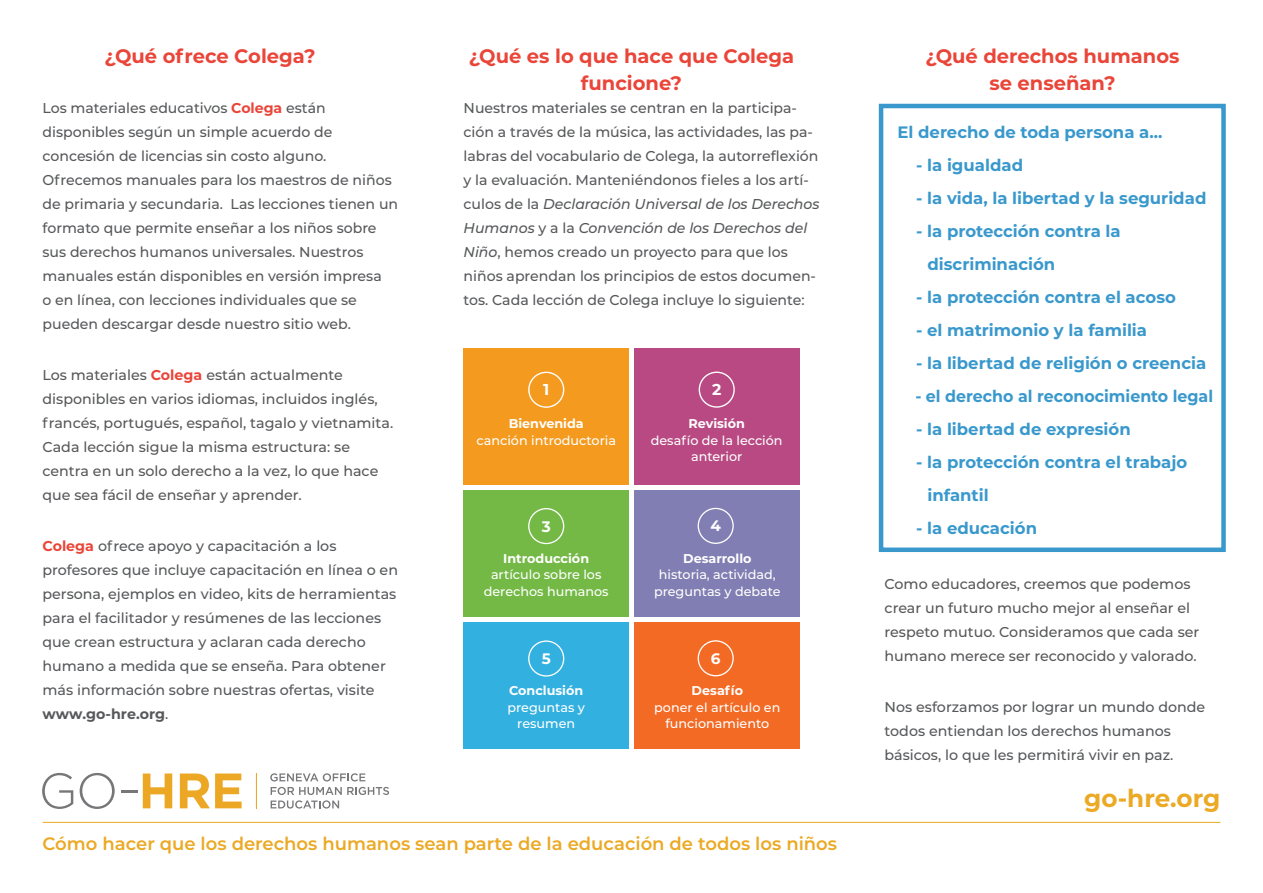
<style>
.page{position:relative;width:1263px;height:893px;background:#fff}
.page>*{position:absolute;margin:0;border:0;box-sizing:border-box;transform-origin:0 0}
.t1{font:700 24.6px "Montserrat";color:#eba924}
.t2{font:700 19.5px/27px "Montserrat";color:#ea4539;text-align:center}
.t3{font:600 18px "Montserrat";color:#eba924}
.t4{font:700 16.5px/33px "Montserrat";color:#3998cc}
.t5{font:700 16.5px "Montserrat";color:#3998cc;scale:.96 1}
.t6{font:700 15.75px "Montserrat Alternates";color:#fff}
.t7{font:700 15.15px "Montserrat Alternates";color:#fff}
.t8{font:500 14.25px/24px "Montserrat";color:#57585a}
.t9{font:500 12.75px/16.5px "Montserrat";color:#fff;text-align:center}
.t10{font:700 12.75px "Montserrat";color:#fff}
.s1{font-weight:700;color:#ea4539}
.s2{font-weight:700}
.s3{font-style:italic}
</style>
<div class="page">
<hr style="left:43px;top:822px;width:1177px;height:1px;background:#eba924">
<div style="left:879px;top:104px;width:347px;height:448px;border:4px solid #3998cc"></div>
<svg style="left:42px;top:773px;width:31px;height:36px"></svg>
<svg style="left:80px;top:773px;width:35px;height:36px"></svg>
<hr style="left:121px;top:790px;width:16px;height:3px;background:#77777a">
<svg style="left:143px;top:773px;width:29px;height:35px"></svg>
<svg style="left:180px;top:773px;width:62px;height:35px"></svg>
<hr style="left:256px;top:773px;width:1px;height:35px;background:#eca825">
<svg style="left:270px;top:773px;width:95px;height:8px"></svg>
<svg style="left:271px;top:787px;width:118px;height:22px"></svg>
<div style="left:464px;top:348px;width:165px;height:136px;background:#f49a1e"></div>
<div style="left:634px;top:348px;width:165px;height:136px;background:#b84982"></div>
<div style="left:528px;top:372px;width:36px;height:36px;border:1px solid #fff;border-radius:50%"></div>
<div style="left:699px;top:372px;width:36px;height:36px;border:1px solid #fff;border-radius:50%"></div>
<div style="left:464px;top:490px;width:165px;height:127px;background:#74b945"></div>
<div style="left:464px;top:622px;width:165px;height:127px;background:#32b0e0"></div>
<div style="left:528px;top:508px;width:36px;height:36px;border:1px solid #fff;border-radius:50%"></div>
<div style="left:528px;top:640px;width:36px;height:37px;border:1px solid #fff;border-radius:50%"></div>
<div style="left:634px;top:490px;width:165px;height:127px;background:#807eb2"></div>
<div style="left:634px;top:622px;width:165px;height:127px;background:#f26a24"></div>
<div style="left:698px;top:508px;width:36px;height:36px;border:1px solid #fff;border-radius:50%"></div>
<div style="left:698px;top:640px;width:36px;height:36px;border:1px solid #fff;border-radius:50%"></div>
<p class="t2" style="left:105px;top:42px;width:212px">¿Qué ofrece Colega?</p>
<p class="t8" style="left:43px;top:95px;width:357px">Los materiales educativos <span class="s1">Colega</span> están disponibles según un simple acuerdo de concesión de licencias sin costo alguno.<br>Ofrecemos manuales para los maestros de niños de primaria y secundaria. Las lecciones tienen un formato que permite enseñar a los niños sobre sus derechos humanos universales. Nuestros manuales están disponibles en versión impresa<br>o en línea, con lecciones individuales que se pueden descargar desde nuestro sitio web.</p>
<p class="t8" style="left:43px;top:362px;width:352px">Los materiales <span class="s1">Colega</span> están actualmente disponibles en varios idiomas, incluidos inglés, francés, portugués, español, tagalo y vietnamita.<br>Cada lección sigue la misma estructura: se centra en un solo derecho a la vez, lo que hace que sea fácil de enseñar y aprender.</p>
<p class="t8" style="left:43px;top:533px;width:357px"><span class="s1">Colega</span> ofrece apoyo y capacitación a los profesores que incluye capacitación en línea o en persona, ejemplos en video, kits de herramientas para el facilitador y resúmenes de las lecciones que crean estructura y aclaran cada derecho humano a medida que se enseña. Para obtener más información sobre nuestras ofertas, visite <span class="s2">www.go-hre.org</span>.</p>
<p class="t2" style="left:469px;top:42px;width:327px">¿Qué es lo que hace que Colega funcione?</p>
<p class="t8" style="left:464px;top:95px;width:358px">Nuestros materiales se centran en la participa&shy;ción a través de la música, las actividades, las pa&shy;labras del vocabulario de Colega, la autorreflexión y la evaluación. Manteniéndonos fieles a los artí&shy;culos de la <span class="s3">Declaración Universal de los Derechos Humanos</span> y a la <span class="s3">Convención de los Derechos del Niño</span>, hemos creado un proyecto para que los niños aprendan los principios de estos documen&shy;tos. Cada lección de Colega incluye lo siguiente:</p>
<p class="t6" style="left:543px;top:378px;width:8px">1</p>
<p class="t6" style="left:712px;top:378px;width:11px">2</p>
<p class="t10" style="left:509px;top:415px;width:77px">Bienvenida</p>
<p class="t9" style="left:476px;top:432px;width:141px">canción introductoria</p>
<p class="t10" style="left:688px;top:415px;width:58px">Revisión</p>
<p class="t9" style="left:651px;top:432px;width:133px">desafío de la lección anterior</p>
<p class="t7" style="left:542px;top:515px;width:10px">3</p>
<p class="t7" style="left:710px;top:515px;width:12px">4</p>
<p class="t10" style="left:503px;top:549px;width:87px">Introducción</p>
<p class="t9" style="left:484px;top:566px;width:126px">artículo sobre los derechos humanos</p>
<p class="t10" style="left:683px;top:549px;width:70px">Desarrollo</p>
<p class="t9" style="left:654px;top:566px;width:128px">historia, actividad, preguntas y debate</p>
<p class="t7" style="left:542px;top:648px;width:11px">5</p>
<p class="t7" style="left:711px;top:647px;width:11px">6</p>
<p class="t10" style="left:509px;top:682px;width:76px">Conclusión</p>
<p class="t9" style="left:507px;top:699px;width:79px">preguntas y resumen</p>
<p class="t10" style="left:692px;top:682px;width:53px">Desafío</p>
<p class="t9" style="left:654px;top:699px;width:128px">poner el artículo en funcionamiento</p>
<p class="t3" style="left:43px;top:831px;width:796px">Cómo hacer que los derechos humanos sean parte de la educación de todos los niños</p>
<p class="t2" style="left:925px;top:42px;width:256px">¿Qué derechos humanos se enseñan?</p>
<p class="t4" style="left:897px;top:115px;width:266px">El derecho de toda persona a...</p>
<p class="t4" style="left:916px;top:148px;width:108px">- la igualdad</p>
<p class="t4" style="left:916px;top:181px;width:292px">- la vida, la libertad y la seguridad</p>
<p class="t4" style="left:927px;top:214px;width:195px;text-indent:-11px">- la protección contra la discriminación</p>
<p class="t4" style="left:916px;top:280px;width:261px">- la protección contra el acoso</p>
<p class="t4" style="left:916px;top:313px;width:232px">- el matrimonio y la familia</p>
<p class="t4" style="left:916px;top:346px;width:292px">- la libertad de religión o creencia</p>
<p class="t5" style="left:915px;top:384px;width:312px">- el derecho al reconocimiento legal</p>
<p class="t4" style="left:916px;top:412px;width:216px">- la libertad de expresión</p>
<p class="t4" style="left:927px;top:445px;width:261px;text-indent:-11px">- la protección contra el trabajo infantil</p>
<p class="t4" style="left:916px;top:511px;width:122px">- la educación</p>
<p class="t8" style="left:884px;top:571px;width:316px">Como educadores, creemos que podemos crear un futuro mucho mejor al enseñar el respeto mutuo. Consideramos que cada ser humano merece ser reconocido y valorado.</p>
<p class="t8" style="left:884px;top:694px;width:322px">Nos esforzamos por lograr un mundo donde todos entiendan los derechos humanos básicos, lo que les permitirá vivir en paz.</p>
<p class="t1" style="left:1084px;top:781px;width:138px">go-hre.org</p>
</div>
